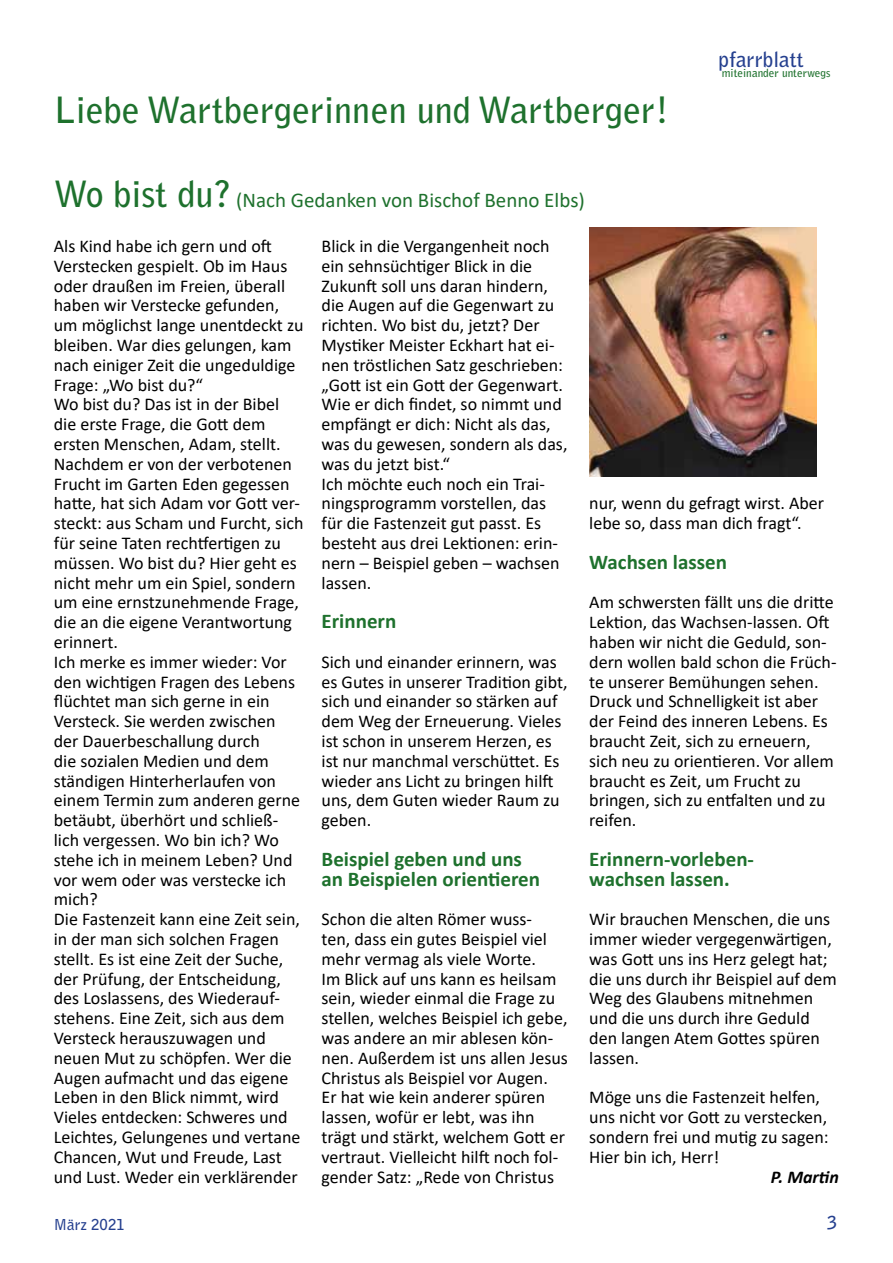
<style>
.page{position:relative;width:893px;height:1263px;background:#fff}
.page>*{position:absolute;margin:0;border:0;box-sizing:border-box;transform-origin:0 0}
.t1{font:700 36px "Bell Gothic Std";color:#1e712d}
.t2{font:700 21px/19.8px "Calibri";color:#1e712d}
.t3{font:21px "Calibri";color:#1e712d}
.t4{font:700 21px "Bell Gothic Std";color:#25408f}
.t5{font:18px/19.8px "Calibri";color:#000}
.t6{font:italic 700 18px "Calibri";color:#000}
.t7{font:700 18px "Bell Gothic Std";color:#25408f}
.t8{font:700 15px "Bell Gothic Std";color:#25408f}
.t9{font:700 11.25px "Bell Gothic Std";color:#1e712d}
.s1{font-family:"Bell Gothic Std";font-weight:700;font-size:36px}
</style>
<div class="page">
<img style="left:589px;top:228px;width:228px;height:249px">
<h1 class="t1" style="left:54px;top:88px;width:617px">Liebe Wartbergerinnen und Wartberger!</h1>
<p class="t4" style="left:719px;top:46px;width:87px">pfarrblatt</p>
<p class="t9" style="left:722px;top:66px;width:110px">miteinander unterwegs</p>
<p class="t3" style="left:54px;top:186px;width:533px"><span class="s1">Wo bist du?</span> (Nach Gedanken von Bischof Benno Elbs)</p>
<p class="t5" style="left:54px;top:236px;width:251px">Als Kind habe ich gern und oft<br>Verstecken gespielt. Ob im Haus oder draußen im Freien, überall haben wir Verstecke gefunden, um möglichst lange unentdeckt zu bleiben. War dies gelungen, kam nach einiger Zeit die ungeduldige<br>Frage: „Wo bist du?“<br>Wo bist du? Das ist in der Bibel die erste Frage, die Gott dem ersten Menschen, Adam, stellt.<br>Nachdem er von der verbotenen<br>Frucht im Garten Eden gegessen hatte, hat sich Adam vor Gott ver&shy;steckt: aus Scham und Furcht, sich für seine Taten rechtfertigen zu müssen. Wo bist du? Hier geht es nicht mehr um ein Spiel, sondern um eine ernstzunehmende Frage, die an die eigene Verantwortung erinnert.<br>Ich merke es immer wieder: Vor den wichtigen Fragen des Lebens flüchtet man sich gerne in ein<br>Versteck. Sie werden zwischen der Dauerbeschallung durch<br>die sozialen Medien und dem ständigen Hinterherlaufen von einem Termin zum anderen gerne betäubt, überhört und schließ&shy;lich vergessen. Wo bin ich? Wo stehe ich in meinem Leben? Und vor wem oder was verstecke ich mich?<br>Die Fastenzeit kann eine Zeit sein, in der man sich solchen Fragen stellt. Es ist eine Zeit der Suche, der Prüfung, der Entscheidung, des Loslassens, des Wiederauf&shy;stehens. Eine Zeit, sich aus dem<br>Versteck herauszuwagen und neuen Mut zu schöpfen. Wer die<br>Augen aufmacht und das eigene<br>Leben in den Blick nimmt, wird<br>Vieles entdecken: Schweres und<br>Leichtes, Gelungenes und vertane<br>Chancen, Wut und Freude, Last und Lust. Weder ein verklärender</p>
<p class="t5" style="left:322px;top:236px;width:247px">Blick in die Vergangenheit noch ein sehnsüchtiger Blick in die<br>Zukunft soll uns daran hindern, die Augen auf die Gegenwart zu richten. Wo bist du, jetzt? Der<br>Mystiker Meister Eckhart hat ei&shy;nen tröstlichen Satz geschrieben: „Gott ist ein Gott der Gegenwart.<br>Wie er dich findet, so nimmt und empfängt er dich: Nicht als das, was du gewesen, sondern als das, was du jetzt bist.“<br>Ich möchte euch noch ein Trai&shy;ningsprogramm vorstellen, das für die Fastenzeit gut passt. Es besteht aus drei Lektionen: erin&shy;nern – Beispiel geben – wachsen lassen.</p>
<p class="t5" style="left:589px;top:493px;width:236px">nur, wenn du gefragt wirst. Aber lebe so, dass man dich fragt“.</p>
<p class="t2" style="left:589px;top:552px;width:139px">Wachsen lassen</p>
<p class="t5" style="left:589px;top:592px;width:249px">Am schwersten fällt uns die dritte<br>Lektion, das Wachsen-lassen. Oft haben wir nicht die Geduld, son&shy;dern wollen bald schon die Früch&shy;te unserer Bemühungen sehen.<br>Druck und Schnelligkeit ist aber der Feind des inneren Lebens. Es braucht Zeit, sich zu erneuern, sich neu zu orientieren. Vor allem braucht es Zeit, um Frucht zu bringen, sich zu entfalten und zu reifen.</p>
<p class="t2" style="left:589px;top:849px;width:166px">Erinnern-vorleben&shy;wachsen lassen.</p>
<p class="t5" style="left:589px;top:909px;width:249px">Wir brauchen Menschen, die uns immer wieder vergegenwärtigen, was Gott uns ins Herz gelegt hat; die uns durch ihr Beispiel auf dem<br>Weg des Glaubens mitnehmen und die uns durch ihre Geduld den langen Atem Gottes spüren lassen.</p>
<p class="t5" style="left:589px;top:1087px;width:241px">Möge uns die Fastenzeit helfen, uns nicht vor Gott zu verstecken, sondern frei und mutig zu sagen:<br>Hier bin ich, Herr!</p>
<p class="t6" style="left:771px;top:1164px;width:70px">P. Martin</p>
<p class="t2" style="left:322px;top:611px;width:76px">Erinnern</p>
<p class="t5" style="left:322px;top:651px;width:248px">Sich und einander erinnern, was es Gutes in unserer Tradition gibt, sich und einander so stärken auf dem Weg der Erneuerung. Vieles ist schon in unserem Herzen, es ist nur manchmal verschüttet. Es wieder ans Licht zu bringen hilft uns, dem Guten wieder Raum zu geben.</p>
<p class="t2" style="left:322px;top:849px;width:220px">Beispiel geben und uns an Beispielen orientieren</p>
<p class="t5" style="left:322px;top:909px;width:248px">Schon die alten Römer wuss-<br>ten, dass ein gutes Beispiel viel mehr vermag als viele Worte.<br>Im Blick auf uns kann es heilsam sein, wieder einmal die Frage zu stellen, welches Beispiel ich gebe, was andere an mir ablesen kön&shy;nen. Außerdem ist uns allen Jesus<br>Christus als Beispiel vor Augen.<br>Er hat wie kein anderer spüren lassen, wofür er lebt, was ihn trägt und stärkt, welchem Gott er vertraut. Vielleicht hilft noch fol&shy;gender Satz: „Rede von Christus</p>
<p class="t8" style="left:54px;top:1215px;width:72px">März 2021</p>
<p class="t7" style="left:827px;top:1212px;width:12px">3</p>
</div>
